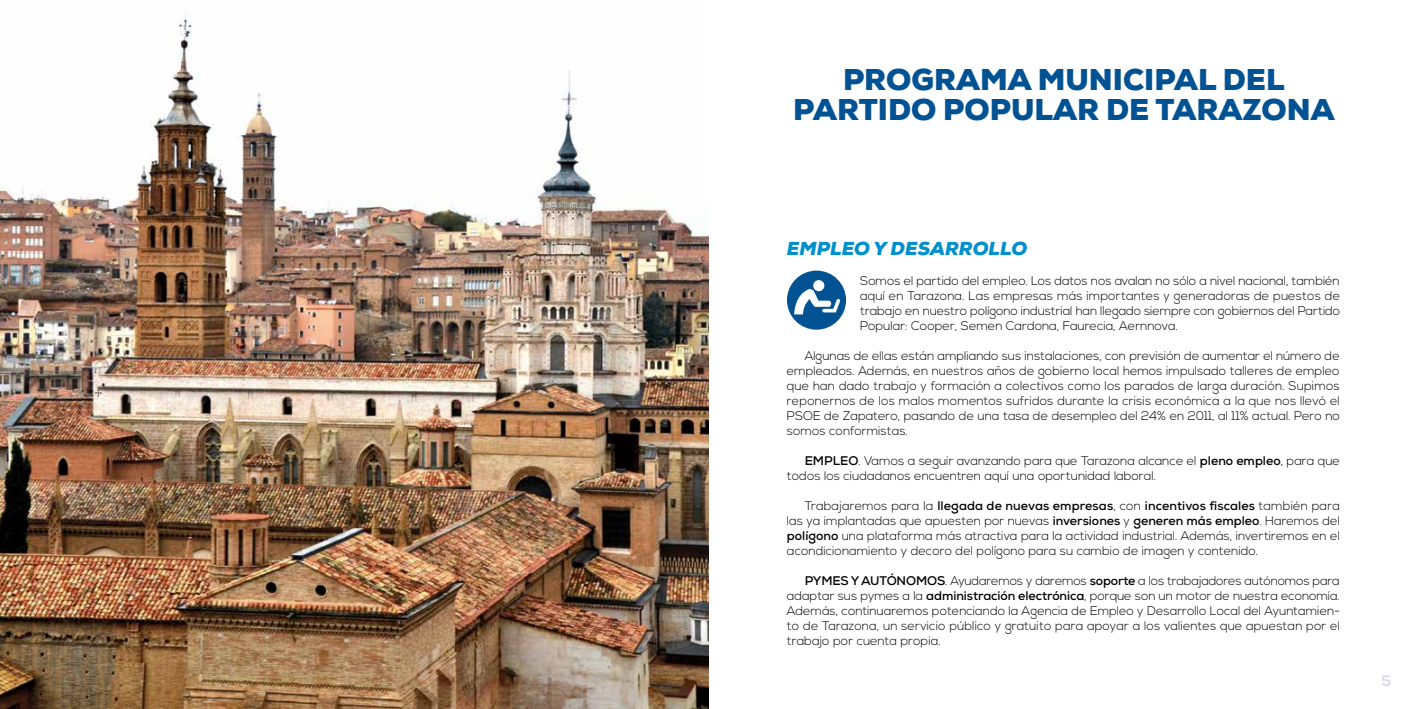
<style>
.page{position:relative;width:1418px;height:709px;background:#fff}
.page>*{position:absolute;margin:0;border:0;box-sizing:border-box;transform-origin:0 0}
.t1{font:900 30px/30px "Nexa";color:#005293;text-align:center}
.t2{font:italic 900 18.75px "Nexa";color:#0090cb}
.t3{font:700 15px "Nexa";color:#d3d7e8}
.t4{font:300 12.5px/15px "Nexa";color:#000;text-align:justify}
.s1{font-weight:700}
</style>
<div class="page">
<div style="left:787px;top:270px;width:59px;height:60px;background:#005293;border-radius:50%"></div>
<div style="left:813px;top:280px;width:11px;height:11px;background:#fff;border-radius:50%"></div>
<svg style="left:794px;top:289px;width:49px;height:29px"></svg>
<img style="left:0;top:13px;width:709px;height:696px">
<h1 class="t1" style="left:793px;top:65px;width:543px">PROGRAMA MUNICIPAL DEL<br>PARTIDO POPULAR DE TARAZONA</h1>
<h2 class="t2" style="left:787px;top:236px;width:242px">EMPLEO Y DESARROLLO</h2>
<p class="t4" style="left:860px;top:274px;width:481px">Somos el partido del empleo. Los datos nos avalan no sólo a nivel nacional, también aquí en Tarazona. Las empresas más importantes y generadoras de puestos de trabajo en nuestro polígono industrial han llegado siempre con gobiernos del Partido Popular: Cooper, Semen Cardona, Faurecia, Aernnova.</p>
<p class="t4" style="left:787px;top:349px;width:554px;text-indent:18px">Algunas de ellas están ampliando sus instalaciones, con previsión de aumentar el número de empleados. Además, en nuestros años de gobierno local hemos impulsado talleres de empleo que han dado trabajo y formación a colectivos como los parados de larga duración. Supimos reponernos de los malos momentos sufridos durante la crisis económica a la que nos llevó el PSOE de Zapatero, pasando de una tasa de desempleo del 24% en 2011, al 11% actual. Pero no somos conformistas.</p>
<p class="t4" style="left:787px;top:454px;width:554px;text-indent:18px"><span class="s1">EMPLEO</span>. Vamos a seguir avanzando para que Tarazona alcance el <span class="s1">pleno empleo</span>, para que todos los ciudadanos encuentren aquí una oportunidad laboral.</p>
<p class="t4" style="left:787px;top:499px;width:554px;text-indent:18px">Trabajaremos para la <span class="s1">llegada de nuevas empresas</span>, con <span class="s1">incentivos fiscales</span> también para las ya implantadas que apuesten por nuevas <span class="s1">inversiones</span> y <span class="s1">generen más empleo</span>. Haremos del <span class="s1">polígono</span> una plataforma más atractiva para la actividad industrial. Además, invertiremos en el acondicionamiento y decoro del polígono para su cambio de imagen y contenido.</p>
<p class="t4" style="left:787px;top:574px;width:555px;text-indent:18px"><span class="s1">PYMES Y AUTÓNOMOS</span>. Ayudaremos y daremos <span class="s1">soporte</span> a los trabajadores autónomos para adaptar sus pymes a la <span class="s1">administración electrónica</span>, porque son un motor de nuestra economía.<br>Además, continuaremos potenciando la Agencia de Empleo y Desarrollo Local del Ayuntamien&shy;to de Tarazona, un servicio público y gratuito para apoyar a los valientes que apuestan por el trabajo por cuenta propia.</p>
<p class="t3" style="left:1381px;top:671px;width:11px">5</p>
</div>
